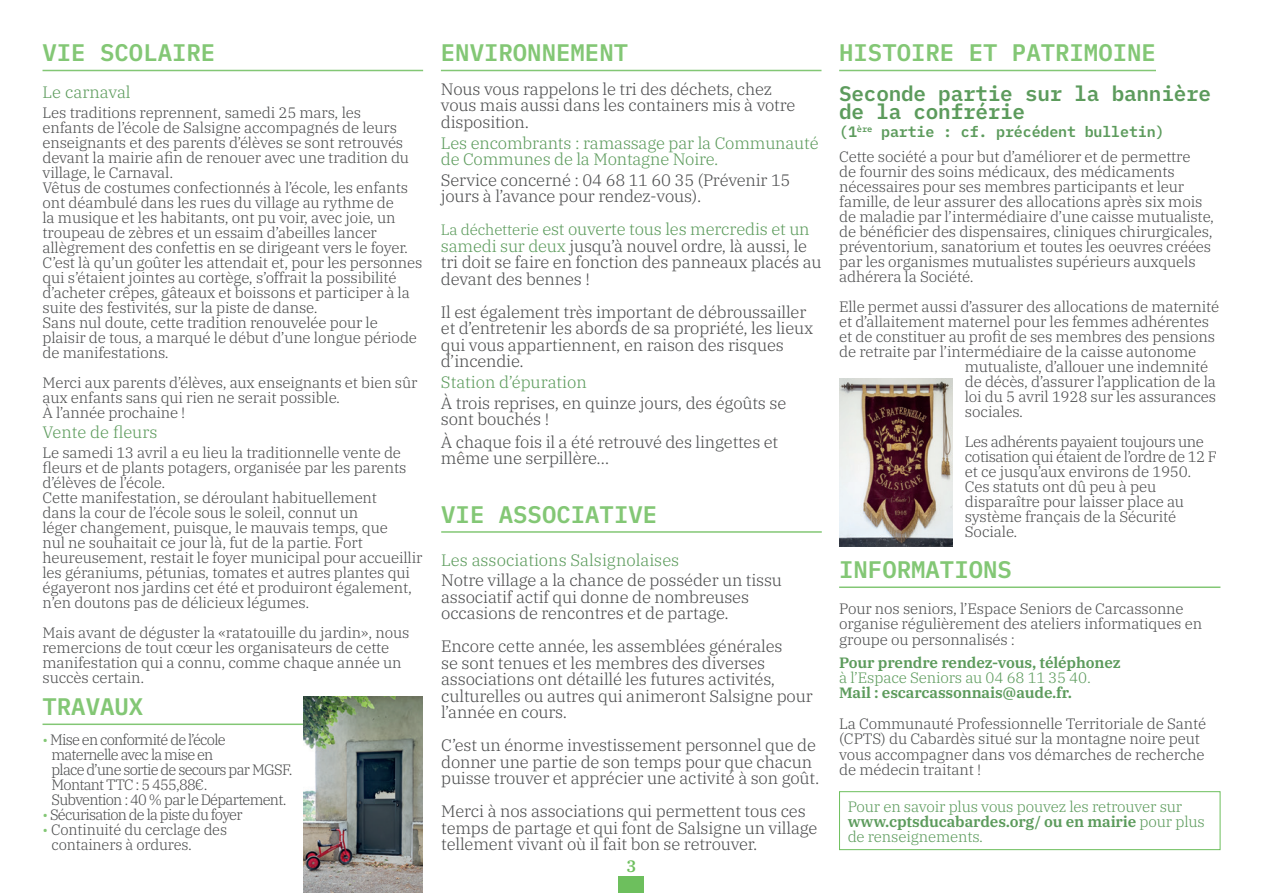
<style>
.page{position:relative;width:1263px;height:893px;background:#fff}
.page>*{position:absolute;margin:0;border:0;box-sizing:border-box;transform-origin:0 0}
.t1{font:600 24px "IBM Plex Mono";color:#83c775}
.t2{font:600 21px/18px "IBM Plex Mono";letter-spacing:-.01em;color:#5c9b5c}
.t3{font:300 16.5px/16.5px "IBM Plex Serif";letter-spacing:-.01em;color:#4b4c4d}
.t4{font:300 16.5px/16.5px "IBM Plex Serif";letter-spacing:-.01em;color:#5c9b5c}
.t5{font:500 16.5px "IBM Plex Serif";color:#6dbf5d}
.t6{font:300 15px/15px "IBM Plex Serif";letter-spacing:-.01em;color:#4b4c4d}
.t7{font:300 15px/15px "IBM Plex Serif";letter-spacing:-.05em;color:#4b4c4d}
.t8{font:300 15px/15px "IBM Plex Serif";letter-spacing:-.01em;color:#5c9b5c}
.t9{font:600 15px "IBM Plex Serif";letter-spacing:-.01em;color:#5c9b5c}
.t10{font:600 15px "IBM Plex Mono";letter-spacing:-.01em;color:#5c9b5c}
.s1{color:#83c775}
.s2{font-size:15px;color:#5c9b5c}
.s3{color:#5c9b5c}
.s4{font-weight:600}
</style>
<div class="page">
<div style="left:619px;top:877px;width:25px;height:16px;background:#6dbf5d"></div>
<hr style="left:839px;top:70px;width:317px;height:1px;background:#83c775">
<hr style="left:839px;top:586px;width:381px;height:2px;background:#83c775">
<hr style="left:441px;top:70px;width:380px;height:1px;background:#83c775">
<img style="left:839px;top:378px;width:113px;height:169px">
<hr style="left:43px;top:70px;width:380px;height:1px;background:#83c775">
<hr style="left:441px;top:531px;width:381px;height:2px;background:#83c775">
<hr style="left:43px;top:723px;width:260px;height:2px;background:#83c775">
<div style="left:839px;top:791px;width:381px;height:59px;border:1px solid #6dbf5d"></div>
<img style="left:303px;top:696px;width:119px;height:197px">
<h1 class="t1" style="left:43px;top:34px;width:174px">VIE SCOLAIRE</h1>
<p class="t4" style="left:43px;top:83px;width:90px">Le carnaval</p>
<p class="t6" style="left:43px;top:104px;width:381px">Les traditions reprennent, samedi 25 mars, les<br>enfants de l’école de Salsigne accompagnés de leurs enseignants et des parents d’élèves se sont retrouvés devant la mairie afin de renouer avec une tradition du village, le Carnaval.<br>Vêtus de costumes confectionnés à l’école, les enfants ont déambulé dans les rues du village au rythme de<br>la musique et les habitants, ont pu voir, avec joie, un troupeau de zèbres et un essaim d’abeilles lancer allègrement des confettis en se dirigeant vers le foyer.<br>C’est là qu’un goûter les attendait et, pour les personnes qui s’étaient jointes au cortège, s’offrait la possibilité d’acheter crêpes, gâteaux et boissons et participer à la suite des festivités, sur la piste de danse.<br>Sans nul doute, cette tradition renouvelée pour le plaisir de tous, a marqué le début d’une longue période de manifestations.</p>
<p class="t6" style="left:43px;top:374px;width:376px">Merci aux parents d’élèves, aux enseignants et bien sûr aux enfants sans qui rien ne serait possible.<br>À l’année prochaine !</p>
<p class="t4" style="left:43px;top:423px;width:116px">Vente de fleurs</p>
<p class="t6" style="left:43px;top:444px;width:381px">Le samedi 13 avril a eu lieu la traditionnelle vente de fleurs et de plants potagers, organisée par les parents d’élèves de l’école.<br>Cette manifestation, se déroulant habituellement<br>dans la cour de l’école sous le soleil, connut un<br>léger changement, puisque, le mauvais temps, que<br>nul ne souhaitait ce jour là, fut de la partie. Fort heureusement, restait le foyer municipal pour accueillir les géraniums, pétunias, tomates et autres plantes qui égayeront nos jardins cet été et produiront également, n’en doutons pas de délicieux légumes.</p>
<p class="t6" style="left:43px;top:624px;width:368px">Mais avant de déguster la «ratatouille du jardin», nous remercions de tout cœur les organisateurs de cette manifestation qui a connu, comme chaque année un succès certain.</p>
<h1 class="t1" style="left:43px;top:688px;width:102px">TRAVAUX</h1>
<p class="t7" style="left:52px;top:731px;width:242px;text-indent:-9px"><span class="s1">•</span> Mise en conformité de l’école maternelle avec la mise en<br>place d’une sortie de secours par MGSF.<br>Montant TTC : 5 455,88€.<br>Subvention : 40 % par le Département.</p>
<p class="t7" style="left:43px;top:806px;width:201px"><span class="s1">•</span> Sécurisation de la piste du foyer</p>
<p class="t6" style="left:52px;top:821px;width:177px;text-indent:-9px"><span class="s1">•</span> Continuité du cerclage des containers à ordures.</p>
<h1 class="t1" style="left:441px;top:34px;width:189px">ENVIRONNEMENT</h1>
<p class="t3" style="left:441px;top:79px;width:356px">Nous vous rappelons le tri des déchets, chez vous mais aussi dans les containers mis à votre disposition.</p>
<p class="t4" style="left:441px;top:133px;width:379px">Les encombrants : ramassage par la Communauté de Communes de la Montagne Noire.</p>
<p class="t3" style="left:441px;top:170px;width:351px">Service concerné : 04 68 11 60 35 (Prévenir 15 jours à l’avance pour rendez-vous).</p>
<p class="t3" style="left:441px;top:220px;width:382px"><span class="s2">La déchetterie</span> <span class="s3">est ouverte tous les mercredis et un samedi sur deux</span> jusqu’à nouvel ordre, là aussi, le tri doit se faire en fonction des panneaux placés au devant des bennes !</p>
<p class="t3" style="left:441px;top:302px;width:374px">Il est également très important de débroussailler et d’entretenir les abords de sa propriété, les lieux qui vous appartiennent, en raison des risques d’incendie.</p>
<p class="t4" style="left:441px;top:373px;width:147px">Station d’épuration</p>
<p class="t3" style="left:441px;top:393px;width:347px">À trois reprises, en quinze jours, des égoûts se sont bouchés !</p>
<p class="t3" style="left:441px;top:432px;width:339px">À chaque fois il a été retrouvé des lingettes et même une serpillère…</p>
<h1 class="t1" style="left:441px;top:495px;width:217px">VIE ASSOCIATIVE</h1>
<p class="t4" style="left:441px;top:550px;width:240px">Les associations Salsignolaises</p>
<p class="t3" style="left:441px;top:571px;width:342px">Notre village a la chance de posséder un tissu associatif actif qui donne de nombreuses occasions de rencontres et de partage.</p>
<p class="t3" style="left:441px;top:637px;width:373px">Encore cette année, les assemblées générales<br>se sont tenues et les membres des diverses associations ont détaillé les futures activités, culturelles ou autres qui animeront Salsigne pour l’année en cours.</p>
<p class="t3" style="left:441px;top:736px;width:380px">C’est un énorme investissement personnel que de donner une partie de son temps pour que chacun puisse trouver et apprécier une activité à son goût.</p>
<p class="t3" style="left:441px;top:802px;width:378px">Merci à nos associations qui permettent tous ces temps de partage et qui font de Salsigne un village tellement vivant où il fait bon se retrouver.</p>
<p class="t5" style="left:626px;top:853px;width:11px">3</p>
<h1 class="t1" style="left:839px;top:34px;width:318px">HISTOIRE ET PATRIMOINE</h1>
<h2 class="t2" style="left:839px;top:83px;width:373px">Seconde partie sur la bannière de la confrérie</h2>
<p class="t10" style="left:839px;top:120px;width:327px">(1<sup>ère</sup> partie : cf. précédent bulletin)</p>
<p class="t6" style="left:839px;top:148px;width:376px">Cette société a pour but d’améliorer et de permettre<br>de fournir des soins médicaux, des médicaments nécessaires pour ses membres participants et leur famille, de leur assurer des allocations après six mois de maladie par l’intermédiaire d’une caisse mutualiste, de bénéficier des dispensaires, cliniques chirurgicales, préventorium, sanatorium et toutes les oeuvres créées par les organismes mutualistes supérieurs auxquels adhérera la Société.</p>
<p class="t6" style="left:839px;top:298px;width:382px">Elle permet aussi d’assurer des allocations de maternité</p>
<p class="t6" style="left:839px;top:313px;width:371px">et d’allaitement maternel pour les femmes adhérentes</p>
<p class="t6" style="left:839px;top:328px;width:377px">et de constituer au profit de ses membres des pensions</p>
<p class="t6" style="left:839px;top:343px;width:359px">de retraite par l’intermédiaire de la caisse autonome</p>
<p class="t6" style="left:965px;top:358px;width:245px">mutualiste, d’allouer une indemnité</p>
<p class="t6" style="left:965px;top:373px;width:253px">de décès, d’assurer l’application de la</p>
<p class="t6" style="left:965px;top:388px;width:253px">loi du 5 avril 1928 sur les assurances</p>
<p class="t6" style="left:965px;top:403px;width:60px">sociales.</p>
<p class="t6" style="left:965px;top:433px;width:254px">Les adhérents payaient toujours une cotisation qui étaient de l’ordre de 12 F et ce jusqu’aux environs de 1950.<br>Ces statuts ont dû peu à peu disparaître pour laisser place au système français de la Sécurité<br>Sociale.</p>
<h1 class="t1" style="left:839px;top:551px;width:174px">INFORMATIONS</h1>
<p class="t6" style="left:839px;top:600px;width:364px">Pour nos seniors, l’Espace Seniors de Carcassonne organise régulièrement des ateliers informatiques en groupe ou personnalisés :</p>
<p class="t9" style="left:839px;top:650px;width:283px">Pour prendre rendez-vous, téléphonez</p>
<p class="t8" style="left:839px;top:669px;width:253px">à l’Espace Seniors au 04 68 11 35 40.</p>
<p class="t9" style="left:839px;top:681px;width:234px">Mail : escarcassonnais@aude.fr.</p>
<p class="t6" style="left:839px;top:715px;width:369px">La Communauté Professionnelle Territoriale de Santé (CPTS) du Cabardès situé sur la montagne noire peut vous accompagner dans vos démarches de recherche de médecin traitant !</p>
<p class="t8" style="left:848px;top:797px;width:359px">Pour en savoir plus vous pouvez les retrouver sur <span class="s4">www.cptsducabardes.org/ ou en mairie</span> pour plus de renseignements.</p>
</div>
